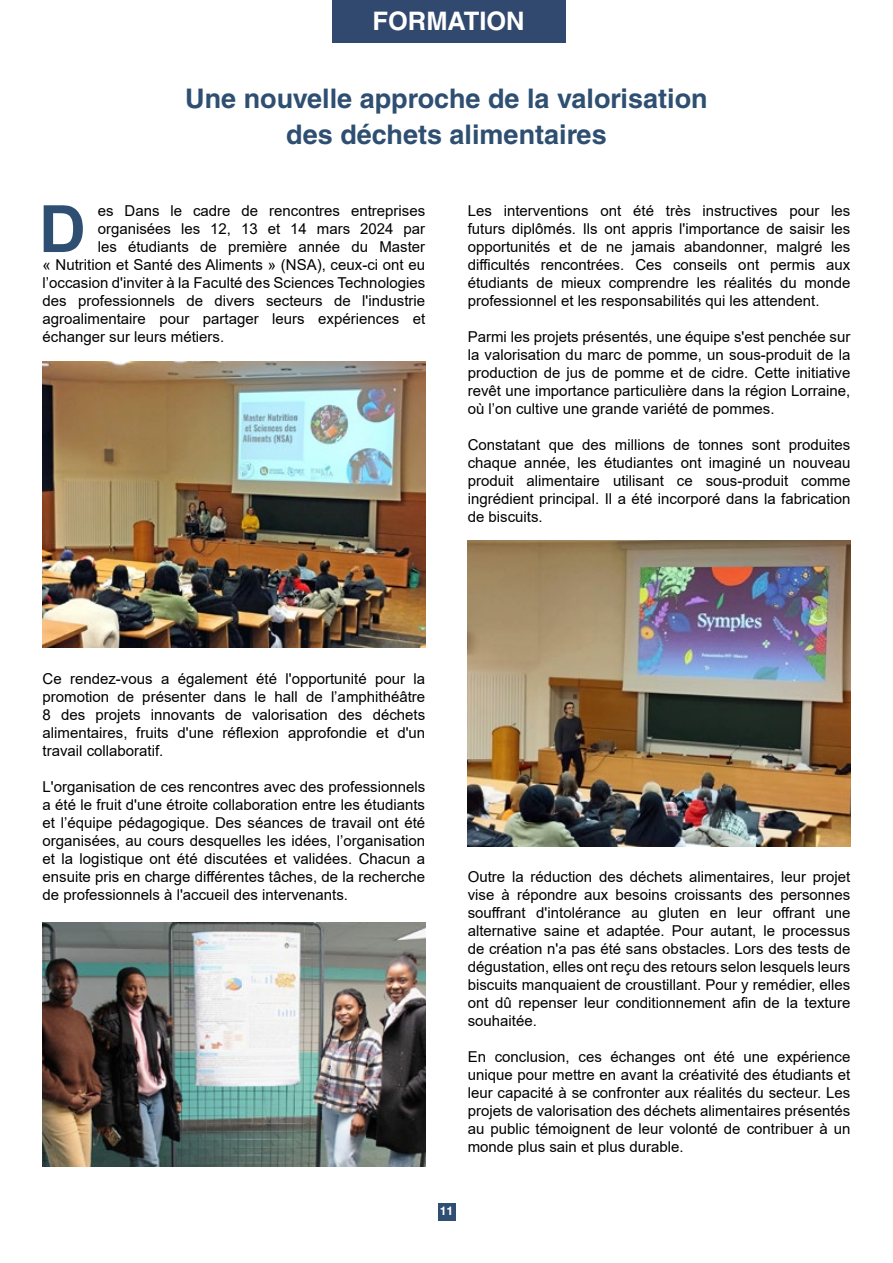
<style>
.page{position:relative;width:893px;height:1263px;background:#fff}
.page>*{position:absolute;margin:0;border:0;box-sizing:border-box;transform-origin:0 0}
.t1{font:700 65.25px "Arial";color:#2e4f71}
.t2{font:700 27px/36px "Helvetica LT Std";color:#2e4f71;text-align:center}
.t3{font:700 25.5px "Helvetica LT Std";color:#fff}
.t4{font:15px/18px "Arial";color:#000;text-align:justify}
.t5{font:700 12px "Helvetica Neue LT Std";color:#fff}
</style>
<div class="page">
<div style="left:438px;top:1203px;width:17px;height:17px;background:#2f4e71"></div>
<img style="left:468px;top:540px;width:382px;height:306px">
<img style="left:43px;top:362px;width:382px;height:285px">
<img style="left:43px;top:922px;width:382px;height:244px">
<div style="left:332px;top:0;width:234px;height:43px;background:#31496e"></div>
<h3 class="t3" style="left:373px;top:6px;width:154px">FORMATION</h3>
<h2 class="t2" style="left:185px;top:80px;width:524px">Une nouvelle approche de la valorisation des déchets alimentaires</h2>
<h1 class="t1" style="left:39px;top:183px;width:49px">D</h1>
<p class="t4" style="left:98px;top:202px;width:329px">es Dans le cadre de rencontres entreprises</p>
<p class="t4" style="left:98px;top:220px;width:329px">organisées les 12, 13 et 14 mars 2024 par</p>
<p class="t4" style="left:98px;top:238px;width:329px">les étudiants de première année du Master</p>
<p class="t4" style="left:43px;top:256px;width:384px">« Nutrition et Santé des Aliments » (NSA), ceux-ci ont eu</p>
<p class="t4" style="left:43px;top:274px;width:384px">l’occasion d'inviter à la Faculté des Sciences Technologies</p>
<p class="t4" style="left:43px;top:292px;width:384px">des professionnels de divers secteurs de l'industrie</p>
<p class="t4" style="left:43px;top:310px;width:384px">agroalimentaire pour partager leurs expériences et</p>
<p class="t4" style="left:43px;top:328px;width:183px">échanger sur leurs métiers.</p>
<p class="t4" style="left:468px;top:202px;width:384px">Les interventions ont été très instructives pour les futurs diplômés. Ils ont appris l'importance de saisir les opportunités et de ne jamais abandonner, malgré les difficultés rencontrées. Ces conseils ont permis aux étudiants de mieux comprendre les réalités du monde professionnel et les responsabilités qui les attendent.</p>
<p class="t4" style="left:468px;top:328px;width:384px">Parmi les projets présentés, une équipe s'est penchée sur la valorisation du marc de pomme, un sous-produit de la production de jus de pomme et de cidre. Cette initiative revêt une importance particulière dans la région Lorraine, où l’on cultive une grande variété de pommes.</p>
<p class="t4" style="left:468px;top:436px;width:384px">Constatant que des millions de tonnes sont produites chaque année, les étudiantes ont imaginé un nouveau produit alimentaire utilisant ce sous-produit comme ingrédient principal. Il a été incorporé dans la fabrication de biscuits.</p>
<p class="t4" style="left:43px;top:670px;width:384px">Ce rendez-vous a également été l'opportunité pour la promotion de présenter dans le hall de l’amphithéâtre 8 des projets innovants de valorisation des déchets alimentaires, fruits d'une réflexion approfondie et d'un travail collaboratif.</p>
<p class="t4" style="left:43px;top:778px;width:384px">L'organisation de ces rencontres avec des professionnels a été le fruit d'une étroite collaboration entre les étudiants et l’équipe pédagogique. Des séances de travail ont été organisées, au cours desquelles les idées, l’organisation et la logistique ont été discutées et validées. Chacun a ensuite pris en charge différentes tâches, de la recherche de professionnels à l'accueil des intervenants.</p>
<p class="t4" style="left:468px;top:868px;width:384px">Outre la réduction des déchets alimentaires, leur projet vise à répondre aux besoins croissants des personnes souffrant d'intolérance au gluten en leur offrant une alternative saine et adaptée. Pour autant, le processus de création n'a pas été sans obstacles. Lors des tests de dégustation, elles ont reçu des retours selon lesquels leurs biscuits manquaient de croustillant. Pour y remédier, elles ont dû repenser leur conditionnement afin de la texture souhaitée.</p>
<p class="t4" style="left:468px;top:1048px;width:384px">En conclusion, ces échanges ont été une expérience unique pour mettre en avant la créativité des étudiants et leur capacité à se confronter aux réalités du secteur. Les projets de valorisation des déchets alimentaires présentés au public témoignent de leur volonté de contribuer à un monde plus sain et plus durable.</p>
<p class="t5" style="left:440px;top:1204px;width:15px">11</p>
</div>
